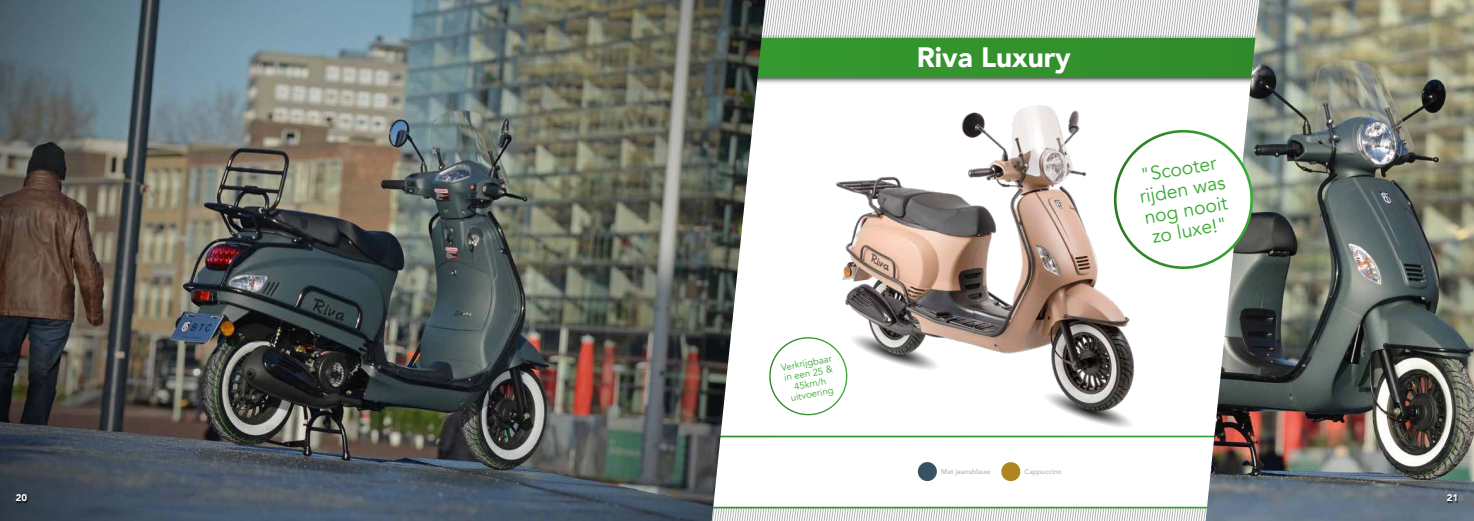
<style>
.page{position:relative;width:1474px;height:521px;background:#fff}
.page>*{position:absolute;margin:0;border:0;box-sizing:border-box;transform-origin:0 0}
.t1{font:900 28px "Avenir";color:#fff}
.t2{font:19.34px/20.7px "Avenir";color:#3aaa35}
.t3{font:9.62px/10.6px "Avenir";color:#3aaa35;text-align:center}
.t4{font:900 9.62px "Avenir";color:#fff}
.t5{font:500 7px "Avenir";color:#b3b2b2}
</style>
<div class="page">
<svg style="left:765px;top:508px;width:440px;height:13px"></svg>
<svg style="left:765px;top:0;width:440px;height:35px"></svg>
<div style="left:0;top:35px;width:1473px;height:50px;background:#000;opacity:.75"></div>
<div style="left:0;top:38px;width:1473px;height:40px;background:#33922e"></div>
<img style="left:1205px;top:0;width:268px;height:521px">
<img style="left:809px;top:105px;width:375px;height:322px">
<div style="left:917px;top:462px;width:19px;height:19px;background:#375263;border-radius:50%"></div>
<img style="left:0;top:0;width:765px;height:521px">
<div style="left:770px;top:338px;width:76px;height:77px;background:#fff;border-radius:50%"></div>
<div style="left:769px;top:337px;width:78px;height:78px;border:1px solid #fff;border-radius:50%"></div>
<div style="left:1115px;top:131px;width:136px;height:137px;background:#fff;border-radius:50%"></div>
<div style="left:1113px;top:130px;width:139px;height:139px;border:3px solid #fff;border-radius:50%"></div>
<div style="left:16px;top:495px;width:13px;height:8px;background:#000;opacity:.75"></div>
<div style="left:1446px;top:495px;width:12px;height:8px;background:#000;opacity:.75"></div>
<svg style="left:1001px;top:462px;width:20px;height:19px"></svg>
<p class="t3" style="left:780px;top:362px;width:53px;rotate:-10deg">Verkrijgbaar in een 25 &amp;<br>45km/h uitvoering</p>
<h1 class="t1" style="left:916px;top:39px;width:156px">Riva Luxury</h1>
<h2 class="t2" style="left:1134px;top:167px;width:88px;rotate:-10deg">"Scooter rijden was nog nooit zo luxe!"</h2>
<p class="t5" style="left:941px;top:467px;width:51px">Mat jeansblauw</p>
<p class="t5" style="left:1024px;top:467px;width:39px">Cappuccino</p>
<p class="t4" style="left:16px;top:492px;width:13px">20</p>
<p class="t4" style="left:1446px;top:492px;width:13px">21</p>
</div>
